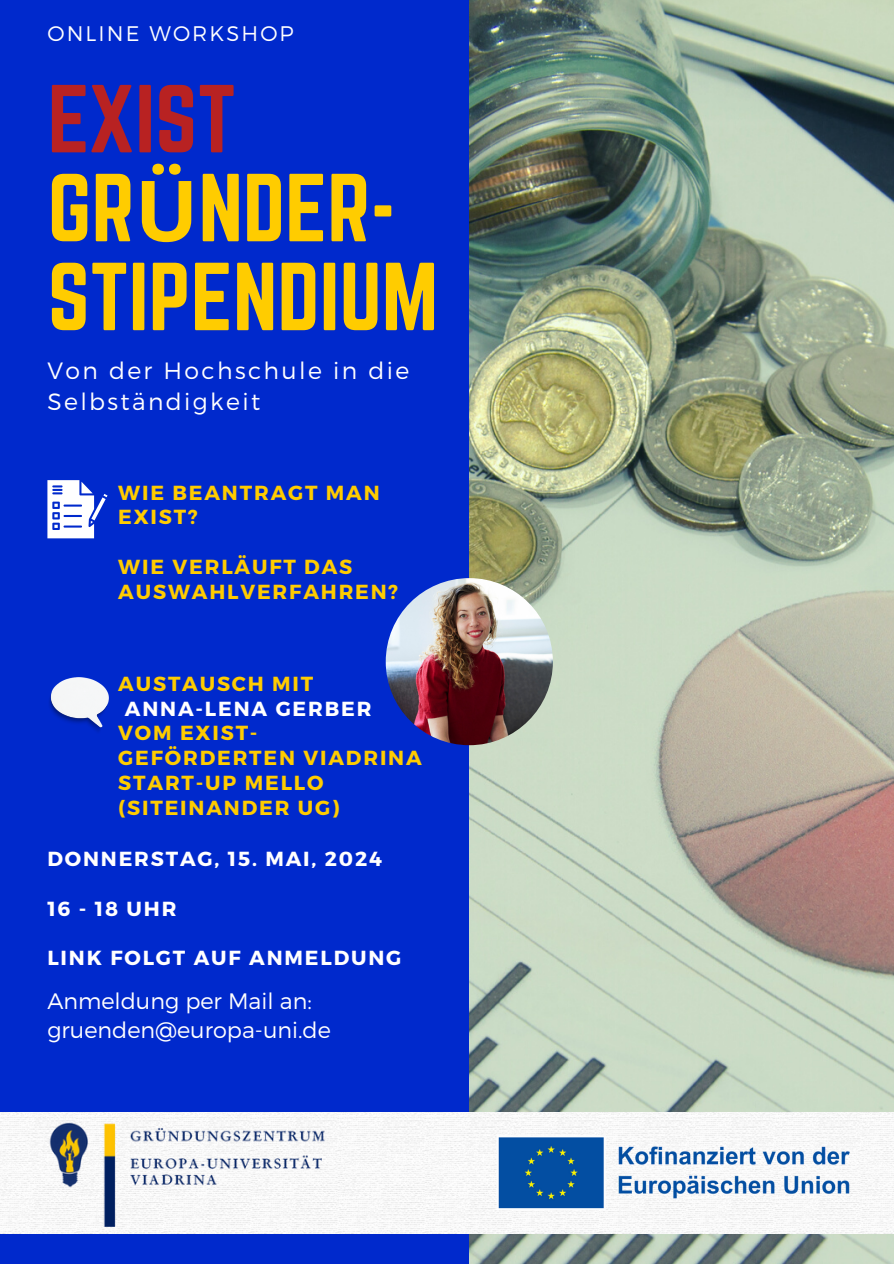
<style>
.page{position:relative;width:894px;height:1264px;background:#fff}
.page>*{position:absolute;margin:0;border:0;box-sizing:border-box;transform-origin:0 0}
.t1{font:84.3px/88.8px "Norwester";color:#fc0}
.t2{font:300 23.55px/31.7px "Montserrat";letter-spacing:.1em;color:#fff}
.t3{font:300 22.35px/29.7px "Montserrat";color:#fff}
.t4{font:300 21.15px "Montserrat";letter-spacing:.1em;color:#fff}
.t5{font:700 20.4px/24.8px "Montserrat";letter-spacing:.09em;color:#fc0}
.t6{font:700 20.4px "Montserrat";letter-spacing:.09em;color:#fff}
.s1{color:#b82222}
.s2{font-family:"Noto Sans";font-weight:700}
</style>
<div class="page">
<div style="left:0;top:0;width:893px;height:1263px;background:#0029cc"></div>
<img style="left:469px;top:0;width:424px;height:1263px">
<img style="left:0;top:1112px;width:893px;height:121px">
<img style="left:47px;top:1122px;width:287px;height:103px">
<img style="left:494px;top:1133px;width:376px;height:79px">
<img style="left:49px;top:677px;width:59px;height:55px">
<svg style="left:47px;top:480px;width:60px;height:58px"></svg>
<img style="left:385px;top:578px;width:167px;height:167px;border-radius:50%">
<h2 class="t4" style="left:47px;top:19px;width:248px">ONLINE WORKSHOP</h2>
<h2 class="t1" style="left:48px;top:74px;width:392px"><span class="s1">EXIST<br></span>GR<span class="s2">Ü</span>NDER-<br>STIPENDIUM</h2>
<h2 class="t2" style="left:47px;top:353px;width:363px">Von der Hochschule in die<br>Selbständigkeit</h2>
<h2 class="t5" style="left:118px;top:479px;width:263px">WIE BEANTRAGT MAN<br>EXIST?</h2>
<h3 class="t5" style="left:118px;top:553px;width:281px">WIE VERLÄUFT DAS<br>AUSWAHLVERFAHREN?</h3>
<p class="t5" style="left:118px;top:670px;width:196px">AUSTAUSCH MIT</p>
<p class="t6" style="left:125px;top:695px;width:248px">ANNA-LENA GERBER</p>
<p class="t5" style="left:118px;top:719px;width:141px">VOM EXIST-</p>
<p class="t5" style="left:118px;top:744px;width:305px">GEFÖRDERTEN VIADRINA</p>
<p class="t5" style="left:118px;top:769px;width:207px">START-UP MELLO</p>
<p class="t5" style="left:118px;top:794px;width:222px">(SITEINANDER UG)</p>
<p class="t6" style="left:47px;top:845px;width:336px">DONNERSTAG, 15. MAI, 2024</p>
<p class="t6" style="left:47px;top:895px;width:130px">16 - 18 UHR</p>
<h2 class="t6" style="left:47px;top:944px;width:355px">LINK FOLGT AUF ANMELDUNG</h2>
<h2 class="t3" style="left:47px;top:984px;width:285px">Anmeldung per Mail an: gruenden@europa-uni.de</h2>
</div>
